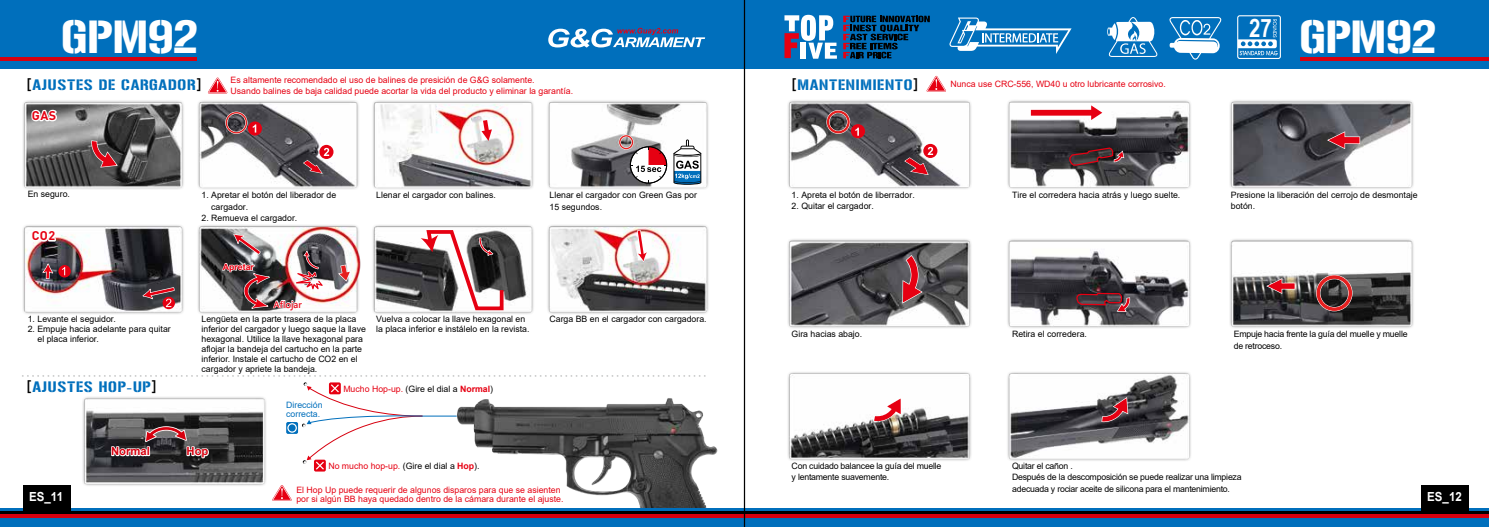
<style>
.page{position:relative;width:1489px;height:527px;background:#fff}
.page>*{position:absolute;margin:0;border:0;box-sizing:border-box;transform-origin:0 0}
.t1{font:45.88px "Gunplay";color:#fff}
.t2{font:700 25.38px "Arial Narrow";color:#fff}
.t3{font:15px "Gunplay";letter-spacing:.05em;color:#006fbc}
.t4{font:700 12.5px "Arial";color:#fff;scale:.92 1}
.t5{font:700 12.5px "DIN Pro";letter-spacing:.045em;color:#e60012}
.t6{font:700 11.25px "Arial";color:#d7000f}
.t7{font:8.75px/10px "Arial";color:#000}
.t8{font:8.75px/11.2px "Arial";color:#e60012}
.t9{font:8.75px/11.2px "Arial";letter-spacing:-.025em;color:#000}
.t10{font:8.75px/8.8px "Arial";color:#006fbc}
.t11{font:700 8.75px "Arial";color:#e60012}
.t12{font:700 8.75px "Microsoft Jheng Hei";color:#e60012}
.s1{font-family:"DIN Pro";font-weight:500;color:#000}
.s2{color:#e60012}
.s3{font-weight:700;color:#e60012}
.s4{color:#000}
.s5{font-weight:700}
</style>
<div class="page">
<img style="left:22px;top:69px;width:1447px;height:439px">
<div style="left:0;top:0;width:1488px;height:69px;background:#006fbc"></div>
<div style="left:0;top:508px;width:1488px;height:18px;background:#006fbc"></div>
<div style="left:0;top:510px;width:1488px;height:5px;background:#000"></div>
<hr style="left:0;top:514px;width:1488px;height:3px;background:#d7000f">
<svg style="left:548px;top:28px;width:157px;height:20px"></svg>
<svg style="left:843px;top:16px;width:86px;height:42px"></svg>
<svg style="left:784px;top:15px;width:52px;height:44px"></svg>
<svg style="left:949px;top:18px;width:122px;height:36px"></svg>
<div style="left:23px;top:485px;width:47px;height:26px;background:#000"></div>
<div style="left:1420px;top:485px;width:48px;height:26px;background:#000"></div>
<svg style="left:1237px;top:15px;width:43px;height:44px"></svg>
<svg style="left:1169px;top:17px;width:52px;height:43px"></svg>
<svg style="left:1107px;top:17px;width:50px;height:40px"></svg>
<hr style="left:0;top:57px;width:197px;height:3px;background:#d7000f">
<hr style="left:1300px;top:57px;width:188px;height:3px;background:#d7000f">
<svg style="left:208px;top:77px;width:19px;height:16px"></svg>
<svg style="left:926px;top:76px;width:20px;height:16px"></svg>
<svg style="left:272px;top:484px;width:20px;height:16px"></svg>
<svg style="left:633px;top:229px;width:17px;height:35px"></svg>
<svg style="left:58px;top:265px;width:13px;height:12px"></svg>
<svg style="left:39px;top:262px;width:26px;height:17px"></svg>
<svg style="left:162px;top:296px;width:13px;height:13px"></svg>
<svg style="left:140px;top:284px;width:35px;height:23px"></svg>
<svg style="left:420px;top:228px;width:85px;height:84px"></svg>
<svg style="left:30px;top:106px;width:29px;height:17px"></svg>
<svg style="left:30px;top:228px;width:28px;height:15px"></svg>
<svg style="left:337px;top:263px;width:15px;height:19px"></svg>
<img style="left:221px;top:232px;width:103px;height:79px">
<svg style="left:23px;top:374px;width:682px;height:2px"></svg>
<svg style="left:91px;top:139px;width:28px;height:29px"></svg>
<svg style="left:319px;top:145px;width:14px;height:14px"></svg>
<svg style="left:303px;top:148px;width:26px;height:26px"></svg>
<svg style="left:248px;top:121px;width:14px;height:14px"></svg>
<svg style="left:225px;top:111px;width:31px;height:23px"></svg>
<svg style="left:481px;top:120px;width:11px;height:21px"></svg>
<svg style="left:618px;top:134px;width:49px;height:49px"></svg>
<svg style="left:673px;top:139px;width:28px;height:45px"></svg>
<svg style="left:110px;top:426px;width:100px;height:33px;background:#6b5f61"></svg>
<svg style="left:287px;top:382px;width:170px;height:89px"></svg>
<div style="left:923px;top:144px;width:14px;height:14px;background:#e60012;border-radius:50%"></div>
<svg style="left:904px;top:147px;width:29px;height:28px"></svg>
<svg style="left:850px;top:124px;width:15px;height:14px"></svg>
<svg style="left:826px;top:110px;width:32px;height:26px"></svg>
<svg style="left:1315px;top:274px;width:37px;height:37px"></svg>
<svg style="left:1325px;top:130px;width:35px;height:20px"></svg>
<svg style="left:901px;top:254px;width:23px;height:50px"></svg>
<svg style="left:1030px;top:105px;width:72px;height:15px"></svg>
<svg style="left:872px;top:396px;width:29px;height:25px"></svg>
<svg style="left:1068px;top:147px;width:57px;height:19px"></svg>
<svg style="left:1075px;top:292px;width:55px;height:20px"></svg>
<svg style="left:1100px;top:395px;width:28px;height:27px"></svg>
<svg style="left:1264px;top:277px;width:31px;height:18px"></svg>
<hr style="left:743px;top:0;width:2px;height:526px;background:#000">
<h2 class="t2" style="left:1248px;top:9px;width:24px">27</h2>
<h1 class="t1" style="left:61px;top:3px;width:139px">GPM92</h1>
<h1 class="t1" style="left:1299px;top:3px;width:139px">GPM92</h1>
<p class="t8" style="left:950px;top:78px;width:217px">Nunca use CRC-556, WD40 u otro lubricante corrosivo.</p>
<p class="t8" style="left:230px;top:74px;width:344px">Es altamente recomendado el uso de balines de presición de G&amp;G solamente.<br>Usando balines de baja calidad puede acortar la vida del producto y eliminar la garantía.</p>
<h3 class="t3" style="left:27px;top:74px;width:177px"><span class="s1">[</span>AJUSTES DE CARGADOR<span class="s1">]</span></h3>
<h3 class="t3" style="left:791px;top:74px;width:128px"><span class="s1">[</span>MANTENIMIENTO<span class="s1">]</span></h3>
<h3 class="t5" style="left:32px;top:107px;width:26px">GAS</h3>
<p class="t7" style="left:28px;top:188px;width:44px">En seguro.</p>
<p class="t7" style="left:376px;top:190px;width:121px">Llenar el cargador con balines.</p>
<p class="t7" style="left:549px;top:189px;width:149px;line-height:11.2px">Llenar el cargador con Green Gas por<br>15 segundos.</p>
<p class="t7" style="left:211px;top:189px;width:126px;line-height:11.2px;text-indent:-10px">1. Apretar el botón del liberador de cargador.</p>
<p class="t7" style="left:201px;top:213px;width:97px">2. Remueva el cargador.</p>
<h3 class="t5" style="left:32px;top:227px;width:25px">CO2</h3>
<p class="t11" style="left:223px;top:260px;width:33px">Apretar</p>
<p class="t12" style="left:273px;top:298px;width:30px">Aflojar</p>
<p class="t7" style="left:28px;top:314px;width:90px">1. Levante el seguidor.</p>
<p class="t7" style="left:37px;top:324px;width:135px;text-indent:-10px">2. Empuje hacia adelante para quitar el placa inferior.</p>
<p class="t7" style="left:201px;top:314px;width:166px">Lengüeta en la parte trasera de la placa inferior del cargador y luego saque la llave hexagonal. Utilice la llave hexagonal para aflojar la bandeja del cartucho en la parte inferior. Instale el cartucho de CO2 en el cargador y apriete la bandeja.</p>
<p class="t7" style="left:376px;top:314px;width:155px">Vuelva a colocar la llave hexagonal en la placa inferior e instálelo en la revista.</p>
<p class="t7" style="left:549px;top:314px;width:159px">Carga BB en el cargador con cargadora.</p>
<h3 class="t3" style="left:27px;top:376px;width:132px"><span class="s1">[</span>AJUSTES HOP-UP<span class="s1">]</span></h3>
<p class="t6" style="left:111px;top:443px;width:40px">Normal</p>
<p class="t6" style="left:186px;top:443px;width:23px">Hop</p>
<p class="t10" style="left:286px;top:400px;width:38px">Dirección correcta.</p>
<p class="t7" style="left:343px;top:383px;width:151px"><span class="s2">Mucho Hop-up.</span> (Gire el dial a <span class="s3">Normal</span>)</p>
<p class="t7" style="left:791px;top:190px;width:125px">1. Apreta el botón de liberrador.</p>
<p class="t7" style="left:791px;top:201px;width:84px">2. Quitar el cargador.</p>
<p class="t7" style="left:1012px;top:190px;width:170px">Tire el corredera hacia atrás y luego suelte.</p>
<p class="t7" style="left:1230px;top:189px;width:188px;line-height:11.2px">Presione la liberación del cerrojo de desmontaje botón.</p>
<p class="t7" style="left:791px;top:329px;width:72px">Gira hacias abajo.</p>
<p class="t7" style="left:1012px;top:329px;width:76px">Retira el corredera.</p>
<p class="t9" style="left:1233px;top:328px;width:175px">Empuje hacia frente la guía del muelle y muelle de retroceso.</p>
<p class="t9" style="left:791px;top:460px;width:151px">Con cuidado balancee la guía del muelle y lentamente suavemente.</p>
<p class="t9" style="left:1012px;top:460px;width:231px">Quitar el cañon .<br>Después de la descomposición se puede realizar una limpieza adecuada y rociar aceite de silicona para el mantenimiento.</p>
<p class="t8" style="left:328px;top:460px;width:153px">No mucho hop-up. <span class="s4">(Gire el dial a</span> <span class="s5">Hop</span><span class="s4">).</span></p>
<p class="t8" style="left:296px;top:484px;width:269px;line-height:9.4px">El Hop Up puede requerir de algunos disparos para que se asienten por si algún BB haya quedado dentro de la cámara durante el ajuste.</p>
<h3 class="t4" style="left:29px;top:488px;width:38px">ES_11</h3>
<h3 class="t4" style="left:1427px;top:488px;width:39px">ES_12</h3>
</div>
